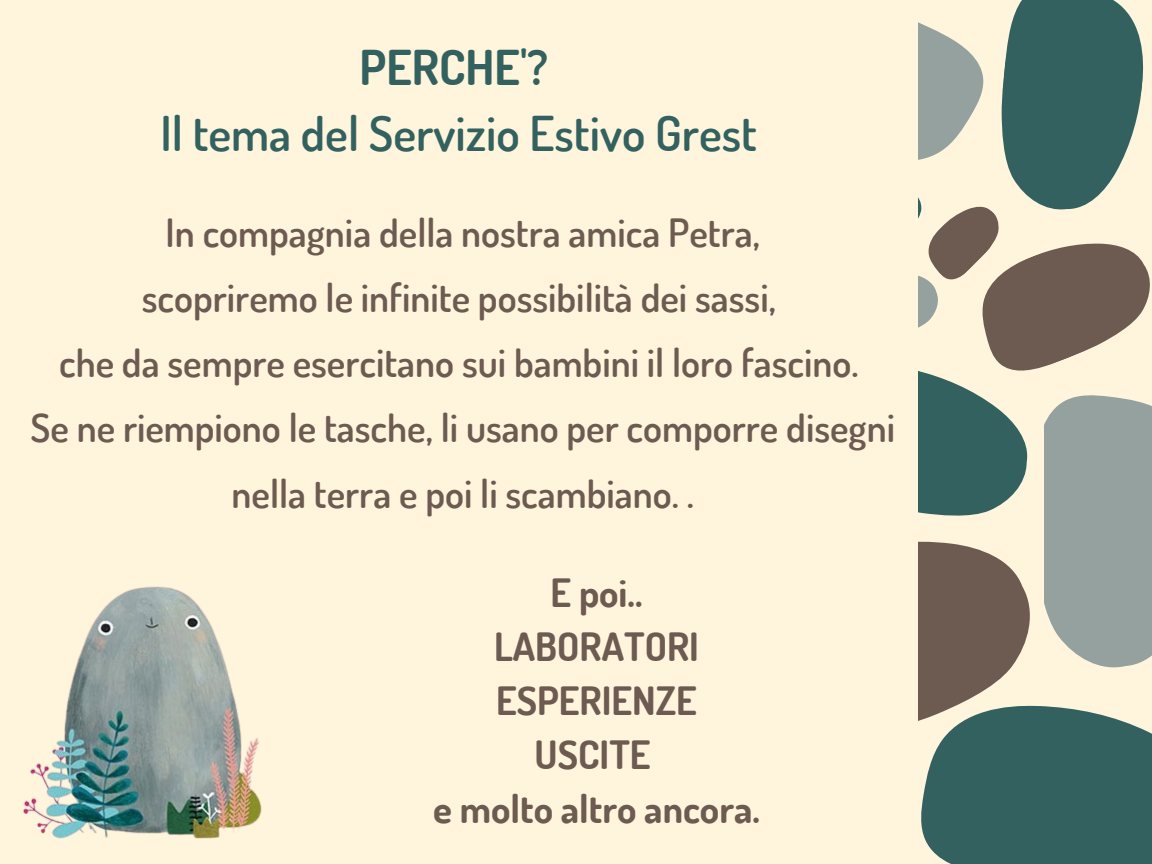
<style>
.page{position:relative;width:1152px;height:864px;background:#fff}
.page>*{position:absolute;margin:0;border:0;box-sizing:border-box;transform-origin:0 0}
.t1{font:600 48px "Dosis";color:#32615f}
.t2{font:700 48px "Dosis";color:#32615f}
.t3{font:600 39px/65.2px "Dosis";color:#6d5a51;text-align:center}
.t4{font:700 39px/54px "Dosis";color:#6d5a51;text-align:center}
</style>
<div class="page">
<svg style="left:917px;top:0;width:235px;height:864px;background:#8e9a90"></svg>
<div style="left:0;top:0;width:917px;height:864px;background:#fff5dd"></div>
<img style="left:23px;top:586px;width:239px;height:253px">
<p class="t2" style="left:360px;top:36px;width:190px">PERCHE'?</p>
<p class="t1" style="left:160px;top:102px;width:598px">Il tema del Servizio Estivo Grest</p>
<p class="t3" style="left:30px;top:199px;width:866px">In compagnia della nostra amica Petra,<br>scopriremo le infinite possibilità dei sassi,<br>che da sempre esercitano sui bambini il loro fascino.<br>Se ne riempiono le tasche, li usano per comporre disegni nella terra e poi li scambiano. .</p>
<p class="t4" style="left:433px;top:565px;width:328px">E poi..<br>LABORATORI<br>ESPERIENZE<br>USCITE<br>e molto altro ancora.</p>
</div>
